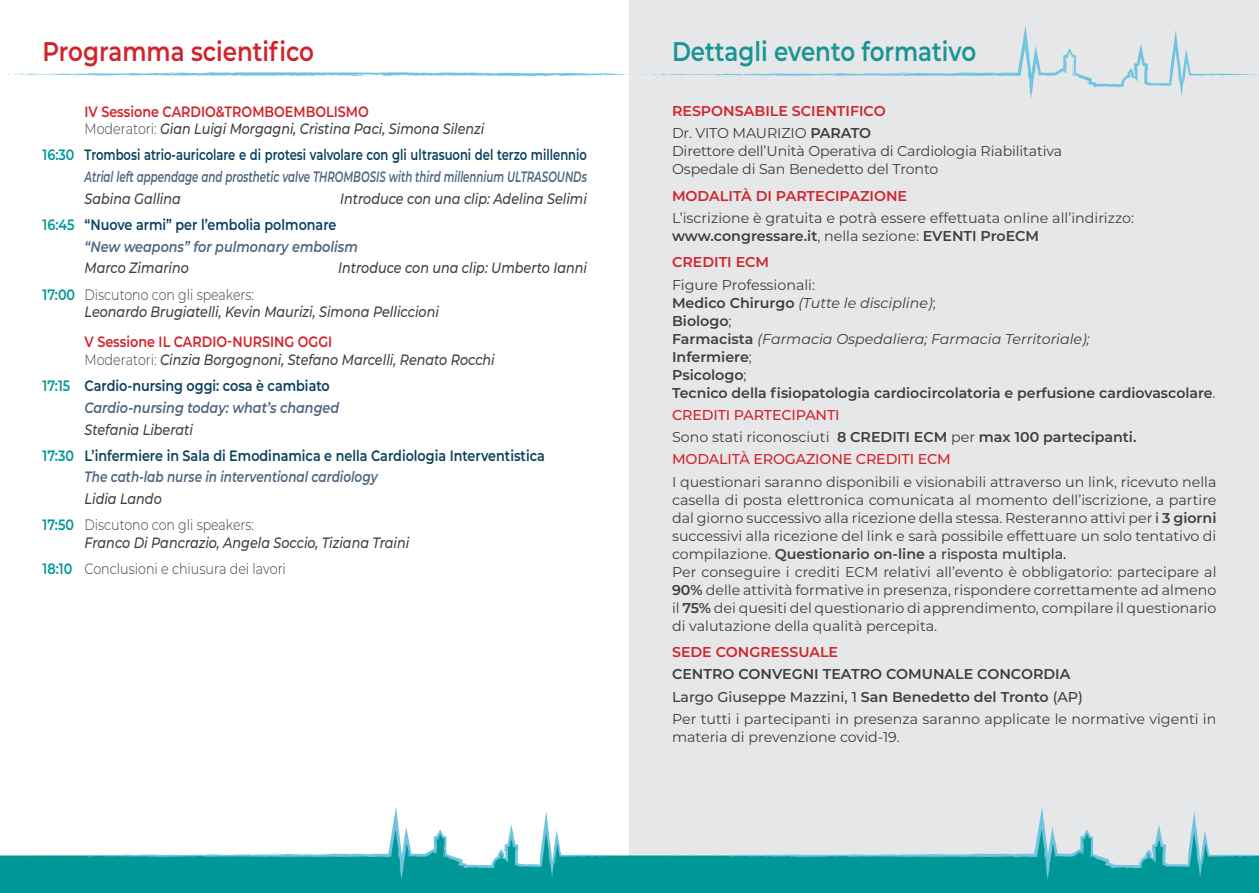
<style>
.page{position:relative;width:1259px;height:893px;background:#fff}
.page>*{position:absolute;margin:0;border:0;box-sizing:border-box;transform-origin:0 0}
.t1{font:600 27px "Montserrat";color:#1a9595;scale:.85 1}
.t2{font:600 27px "Montserrat";color:#d1232a;scale:.85 1}
.t3{font:italic 500 15px/17.5px "Montserrat";color:#3e3e3f;scale:.85 1}
.t4{font:italic 600 15px/21.8px "Montserrat";color:#50667f;text-align:right;scale:.68 1}
.t5{font:600 15px/21.8px "Montserrat";color:#09415e;scale:.85 1}
.t6{font:italic 600 15px/21.8px "Montserrat";color:#50667f;scale:.85 1}
.t7{font:italic 600 15px "Montserrat";color:#50667f;scale:.8 1}
.t8{font:300 15px/26.1px "Montserrat";color:#3e3e3f;scale:.84 1}
.t9{font:14.25px/18px "Montserrat";color:#3e3e3f}
.t10{font:600 14.25px/18px "Montserrat";color:#3e3e3f}
.t11{font:500 14.25px/22.2px "Montserrat";letter-spacing:-.01em;color:#d1232a}
.t12{font:600 14.25px/22.2px "Montserrat";color:#d1232a}
.s1{font-weight:600;font-style:normal;color:#d1232a}
.s2{font-weight:300;font-style:normal}
.s3{font-style:normal;color:#009797}
.s4{font-style:normal;color:#09415e}
.s5{color:#009797}
.s6{font-style:italic;color:#50667f}
.s7{font-weight:600;font-style:normal;color:#009797}
.s8{font-weight:500;font-style:italic;color:#3e3e3f}
.s9{font-weight:500;font-style:italic}
.s10{font-weight:600;color:#009797}
.s11{font-weight:400;color:#3e3e3f}
.s12{color:#3e3e3f}
.s13{font-weight:600}
.s14{font-weight:400}
.s15{font-weight:400;font-style:italic}
.s16{font-weight:600;color:#3e3e3f}
.s17{font-weight:500}
</style>
<div class="page">
<div style="left:629px;top:0;width:630px;height:893px;background:#e6e7e9"></div>
<div style="left:631px;top:855px;width:628px;height:38px;background:#009797"></div>
<svg style="left:640px;top:807px;width:619px;height:74px"></svg>
<div style="left:0;top:855px;width:631px;height:38px;background:#009797"></div>
<svg style="left:0;top:807px;width:628px;height:74px"></svg>
<svg style="left:0;top:26px;width:1259px;height:72px"></svg>
<h1 class="t2" style="left:43px;top:33px;width:321px">Programma scientifico</h1>
<p class="t3" style="left:85px;top:102px;width:472px"><span class="s1">IV Sessione CARDIO&amp;TROMBOEMBOLISMO<br></span><span class="s2">Moderatori:</span> Gian Luigi Morgagni, Cristina Paci, Simona Silenzi</p>
<p class="t4" style="left:43px;top:143px;width:802px"><span class="s3">16:30</span> <span class="s4">Trombosi atrio-auricolare e di protesi valvolare con gli ultrasuoni del terzo millennio<br></span>Atrial left appendage and prosthetic valve THROMBOSIS with third millennium ULTRASOUNDs</p>
<p class="t3" style="left:85px;top:189px;width:115px">Sabina Gallina</p>
<p class="t3" style="left:340px;top:189px;width:292px">Introduce con una clip: Adelina Selimi</p>
<p class="t5" style="left:85px;top:213px;width:323px;text-indent:-42px"><span class="s5">16:45</span> “Nuove armi” per l’embolia polmonare <span class="s6">“New weapons” for pulmonary embolism</span></p>
<p class="t3" style="left:85px;top:259px;width:124px">Marco Zimarino</p>
<p class="t3" style="left:338px;top:259px;width:294px">Introduce con una clip: Umberto Ianni</p>
<p class="t3" style="left:85px;top:285px;width:418px;text-indent:-42px"><span class="s7">17:00</span> <span class="s2">Discutono con gli speakers:<br></span>Leonardo Brugiatelli, Kevin Maurizi, Simona Pelliccioni</p>
<p class="t3" style="left:85px;top:333px;width:484px"><span class="s1">V Sessione IL CARDIO-NURSING OGGI<br></span><span class="s2">Moderatori:</span> Cinzia Borgognoni, Stefano Marcelli, Renato Rocchi</p>
<p class="t6" style="left:85px;top:374px;width:301px;text-indent:-42px"><span class="s3">17:15</span> <span class="s4">Cardio-nursing oggi: cosa è cambiato<br></span>Cardio-nursing today: what’s changed</p>
<p class="t5" style="left:43px;top:415px;width:592px;line-height:26.1px;text-indent:42px"><span class="s8">Stefania Liberati<br></span><span class="s5">17:30</span> L’infermiere in Sala di Emodinamica e nella Cardiologia Interventistica</p>
<p class="t7" style="left:85px;top:466px;width:368px">The cath-lab nurse in interventional cardiology</p>
<p class="t8" style="left:43px;top:485px;width:253px;text-indent:42px"><span class="s9">Lidia Lando<br></span><span class="s10">17:50</span> Discutono con gli speakers:</p>
<p class="t3" style="left:43px;top:529px;width:433px;line-height:26.1px;text-indent:42px">Franco Di Pancrazio, Angela Soccio, Tiziana Traini<br><span class="s7">18:10</span> <span class="s2">Conclusioni e chiusura dei lavori</span></p>
<h1 class="t1" style="left:672px;top:33px;width:359px">Dettagli evento formativo</h1>
<p class="t12" style="left:672px;top:99px;width:215px">RESPONSABILE SCIENTIFICO<br><span class="s11">Dr. VITO MAURIZIO</span> <span class="s12">PARATO</span></p>
<p class="t9" style="left:672px;top:142px;width:392px">Direttore dell’Unità Operativa di Cardiologia Riabilitativa<br>Ospedale di San Benedetto del Tronto</p>
<p class="t12" style="left:672px;top:184px;width:237px">MODALITÀ DI PARTECIPAZIONE</p>
<p class="t9" style="left:672px;top:208px;width:464px">L’iscrizione è gratuita e potrà essere effettuata online all’indirizzo: <span class="s13">www.congressare.it</span>, nella sezione: <span class="s13">EVENTI ProECM</span></p>
<p class="t12" style="left:672px;top:251px;width:99px">CREDITI ECM</p>
<p class="t10" style="left:672px;top:275px;width:545px"><span class="s14">Figure Professionali:<br></span>Medico Chirurgo <span class="s15">(Tutte le discipline)</span><span class="s14">;<br></span>Biologo<span class="s14">;<br></span>Farmacista <span class="s15">(Farmacia Ospedaliera; Farmacia Territoriale);<br></span>Infermiere<span class="s14">;<br></span>Psicologo<span class="s14">;<br></span>Tecnico della fisiopatologia cardiocircolatoria e perfusione cardiovascolare<span class="s14">.</span></p>
<p class="t11" style="left:672px;top:403px;width:466px">CREDITI PARTECIPANTI<br><span class="s11">Sono stati riconosciuti</span> <span class="s16">8 CREDITI ECM</span> <span class="s11">per</span> <span class="s16">max 100 partecipanti.<br></span>MODALITÀ EROGAZIONE CREDITI ECM</p>
<p class="t9" style="left:672px;top:472px;width:546px">I questionari saranno disponibili e visionabili attraverso un link, ricevuto nella casella di posta elettronica comunicata al momento dell’iscrizione, a partire dal giorno successivo alla ricezione della stessa. Resteranno attivi per <span class="s17">i</span> <span class="s13">3 giorni </span>successivi alla ricezione del link e sarà possibile effettuare un solo tentativo di compilazione. <span class="s13">Questionario on-line</span> <span class="s17">a risposta multipla.<br></span>Per conseguire i crediti ECM relativi all’evento è obbligatorio: partecipare al <span class="s13">90%</span> delle attività formative in presenza, rispondere correttamente ad almeno il <span class="s13">75%</span> dei quesiti del questionario di apprendimento, compilare il questionario di valutazione della qualità percepita.</p>
<p class="t12" style="left:672px;top:640px;width:168px">SEDE CONGRESSUALE</p>
<p class="t9" style="left:672px;top:663px;width:546px;line-height:22.2px"><span class="s13">CENTRO CONVEGNI TEATRO COMUNALE CONCORDIA<br></span><span class="s17">Largo Giuseppe Mazzini, 1</span> <span class="s13">San Benedetto del Tronto</span> <span class="s17">(AP)<br></span>Per tutti i partecipanti in presenza saranno applicate le normative vigenti in</p>
<p class="t9" style="left:672px;top:727px;width:229px">materia di prevenzione covid-19.</p>
</div>
